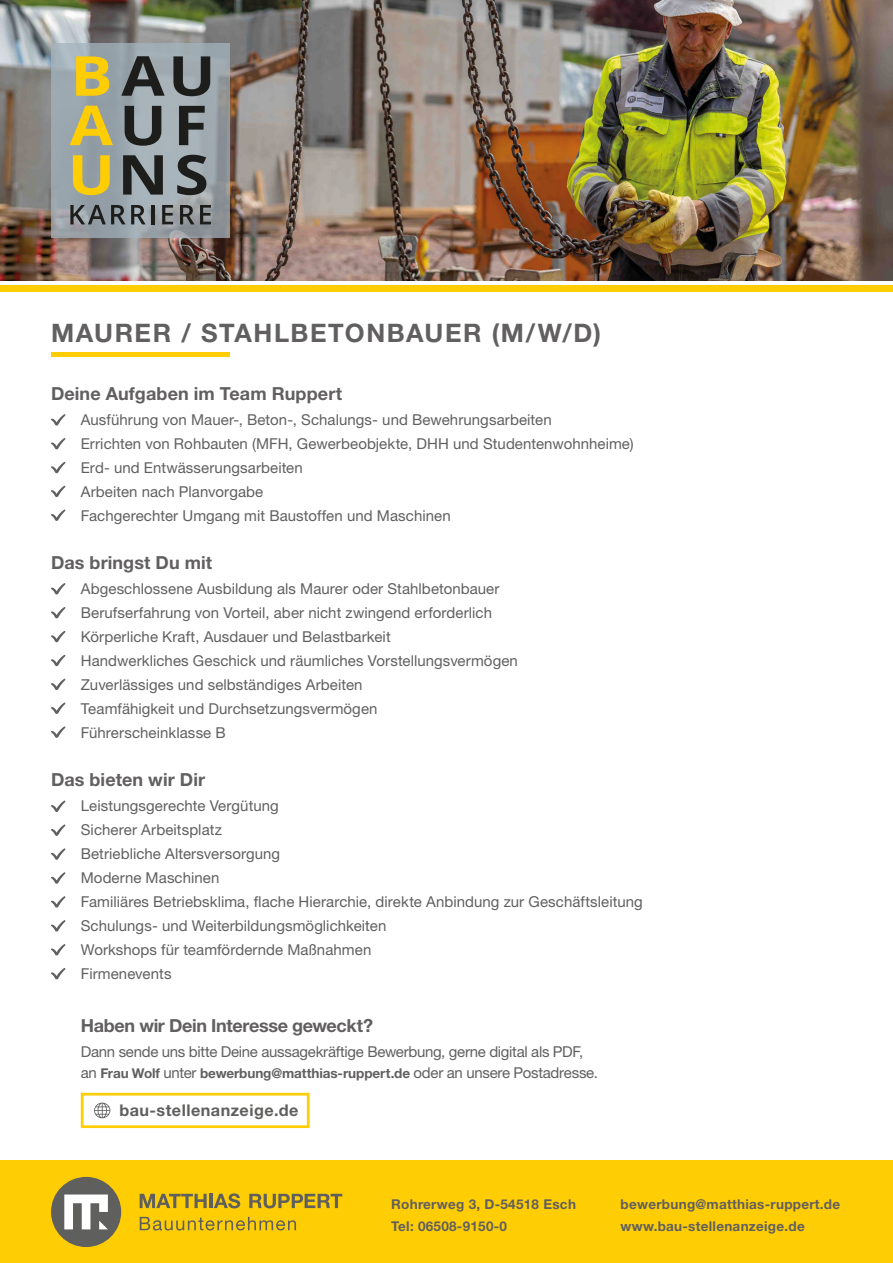
<style>
.page{position:relative;width:893px;height:1263px;background:#fff}
.page>*{position:absolute;margin:0;border:0;box-sizing:border-box;transform-origin:0 0}
.t1{font:700 25.5px "Helvetica Neue LT Std";letter-spacing:.065em;color:#615f5f}
.fließtext{font:700 18px "Helvetica Neue LT Std";letter-spacing:.005em;color:#615f5f}
.fließtext-2{font:700 18px "Helvetica Neue LT Std";letter-spacing:-.02em;color:#615f5f}
.fließtext-3{font:700 16.2px "Helvetica Neue LT Std";letter-spacing:.03em;color:#5f5f5e}
.fließtext-4{font:15px "Helvetica Neue LT Std";letter-spacing:.005em;color:#615f5f}
.fließtext-5{font:15px "Helvetica Neue LT Std";letter-spacing:-.02em;color:#615f5f}
.fließtext-6{font:700 13.5px "Helvetica Neue LT Std";letter-spacing:.02em;color:#615f5f}
.fließtext-7{font:700 13.5px "Helvetica Neue LT Std";letter-spacing:-.005em;color:#615f5f}
.s1{font-weight:400;font-size:15px}
</style>
<div class="page">
<img style="left:0;top:0;width:893px;height:281px">
<svg style="left:51px;top:414px;width:14px;height:12px"></svg>
<svg style="left:51px;top:462px;width:14px;height:11px"></svg>
<svg style="left:51px;top:509px;width:14px;height:12px"></svg>
<svg style="left:51px;top:486px;width:14px;height:11px"></svg>
<svg style="left:51px;top:438px;width:14px;height:11px"></svg>
<svg style="left:51px;top:43px;width:179px;height:195px;background:#9aa4ab"></svg>
<svg style="left:76px;top:56px;width:33px;height:40px"></svg>
<svg style="left:121px;top:56px;width:44px;height:40px;background:#63696b"></svg>
<svg style="left:173px;top:56px;width:37px;height:40px"></svg>
<svg style="left:70px;top:106px;width:43px;height:39px;background:#c7b559"></svg>
<svg style="left:125px;top:106px;width:36px;height:40px"></svg>
<svg style="left:179px;top:106px;width:26px;height:39px"></svg>
<svg style="left:73px;top:155px;width:37px;height:40px"></svg>
<svg style="left:123px;top:155px;width:40px;height:40px;background:#505556"></svg>
<svg style="left:177px;top:155px;width:29px;height:40px"></svg>
<svg style="left:70px;top:205px;width:76px;height:19px"></svg>
<hr style="left:151px;top:205px;width:3px;height:19px;background:#1d1d1b">
<svg style="left:162px;top:205px;width:11px;height:19px"></svg>
<svg style="left:180px;top:205px;width:31px;height:19px"></svg>
<div style="left:0;top:285px;width:893px;height:6px;background:#ffcd03"></div>
<hr style="left:51px;top:353px;width:179px;height:4px;background:#ffcd03">
<svg style="left:51px;top:679px;width:14px;height:11px"></svg>
<svg style="left:51px;top:702px;width:14px;height:12px"></svg>
<svg style="left:51px;top:726px;width:14px;height:12px"></svg>
<svg style="left:51px;top:583px;width:14px;height:11px"></svg>
<svg style="left:51px;top:607px;width:14px;height:11px"></svg>
<svg style="left:51px;top:631px;width:14px;height:11px"></svg>
<svg style="left:51px;top:655px;width:14px;height:11px"></svg>
<svg style="left:51px;top:824px;width:14px;height:12px"></svg>
<svg style="left:51px;top:800px;width:14px;height:12px"></svg>
<svg style="left:51px;top:848px;width:14px;height:12px"></svg>
<svg style="left:51px;top:872px;width:14px;height:12px"></svg>
<svg style="left:51px;top:896px;width:14px;height:11px"></svg>
<svg style="left:51px;top:920px;width:14px;height:11px"></svg>
<svg style="left:51px;top:944px;width:14px;height:11px"></svg>
<svg style="left:51px;top:968px;width:14px;height:11px"></svg>
<div style="left:0;top:1161px;width:893px;height:102px;background:#ffcd03"></div>
<svg style="left:140px;top:1194px;width:67px;height:14px"></svg>
<hr style="left:209px;top:1194px;width:4px;height:14px;background:#5f5f5e">
<svg style="left:214px;top:1193px;width:26px;height:15px"></svg>
<svg style="left:249px;top:1194px;width:93px;height:14px"></svg>
<svg style="left:140px;top:1217px;width:156px;height:13px"></svg>
<div style="left:51px;top:1177px;width:70px;height:70px;background:#5f5f5e;border-radius:50%"></div>
<svg style="left:64px;top:1194px;width:44px;height:35px"></svg>
<div style="left:81px;top:1093px;width:229px;height:35px;border:3px solid #ffcd03"></div>
<svg style="left:94px;top:1102px;width:16px;height:16px"></svg>
<p class="t1" style="left:51px;top:317px;width:552px">MAURER / STAHLBETONBAUER (M/W/D)</p>
<p class="fließtext" style="left:51px;top:382px;width:293px">Deine Aufgaben im Team Ruppert</p>
<p class="fließtext-4" style="left:81px;top:411px;width:472px">Ausführung von Mauer-, Beton-, Schalungs- und Bewehrungsarbeiten</p>
<p class="fließtext-4" style="left:81px;top:435px;width:554px">Errichten von Rohbauten (MFH, Gewerbeobjekte, DHH und Studentenwohnheime)</p>
<p class="fließtext-4" style="left:81px;top:459px;width:224px">Erd- und Entwässerungsarbeiten</p>
<p class="fließtext-4" style="left:81px;top:483px;width:184px">Arbeiten nach Planvorgabe</p>
<p class="fließtext-4" style="left:81px;top:507px;width:371px">Fachgerechter Umgang mit Baustoffen und Maschinen</p>
<p class="fließtext" style="left:51px;top:551px;width:163px">Das bringst Du mit</p>
<p class="fließtext-4" style="left:81px;top:579px;width:420px">Abgeschlossene Ausbildung als Maurer oder Stahlbetonbauer</p>
<p class="fließtext-4" style="left:81px;top:603px;width:413px">Berufserfahrung von Vorteil, aber nicht zwingend erforderlich</p>
<p class="fließtext-4" style="left:81px;top:627px;width:311px">Körperliche Kraft, Ausdauer und Belastbarkeit</p>
<p class="fließtext-4" style="left:81px;top:651px;width:439px">Handwerkliches Geschick und räumliches Vorstellungsvermögen</p>
<p class="fließtext-4" style="left:81px;top:675px;width:283px">Zuverlässiges und selbständiges Arbeiten</p>
<p class="fließtext-4" style="left:81px;top:699px;width:298px">Teamfähigkeit und Durchsetzungsvermögen</p>
<p class="fließtext-4" style="left:81px;top:723px;width:146px">Führerscheinklasse B</p>
<p class="fließtext" style="left:51px;top:768px;width:156px">Das bieten wir Dir</p>
<p class="fließtext-4" style="left:81px;top:797px;width:199px">Leistungsgerechte Vergütung</p>
<p class="fließtext-4" style="left:81px;top:821px;width:143px">Sicherer Arbeitsplatz</p>
<p class="fließtext-4" style="left:81px;top:845px;width:201px">Betriebliche Altersversorgung</p>
<p class="fließtext-4" style="left:81px;top:869px;width:140px">Moderne Maschinen</p>
<p class="fließtext-4" style="left:81px;top:893px;width:564px">Familiäres Betriebsklima, flache Hierarchie, direkte Anbindung zur Geschäftsleitung</p>
<p class="fließtext-4" style="left:81px;top:917px;width:307px">Schulungs- und Weiterbildungsmöglichkeiten</p>
<p class="fließtext-4" style="left:81px;top:941px;width:292px">Workshops für teamfördernde Maßnahmen</p>
<p class="fließtext-4" style="left:81px;top:965px;width:92px">Firmenevents</p>
<p class="fließtext-2" style="left:81px;top:1015px;width:294px">Haben wir Dein Interesse geweckt?</p>
<p class="fließtext-5" style="left:81px;top:1043px;width:504px">Dann sende uns bitte Deine aussagekräftige Bewerbung, gerne digital als PDF,</p>
<p class="fließtext-7" style="left:81px;top:1065px;width:519px"><span class="s1">an</span> Frau Wolf <span class="s1">unter</span> bewerbung@matthias-ruppert.de <span class="s1">oder an unsere Postadresse.</span></p>
<p class="fließtext-3" style="left:119px;top:1100px;width:181px">bau-stellenanzeige.de</p>
<p class="fließtext-6" style="left:391px;top:1195px;width:186px">Rohrerweg 3, D-54518 Esch</p>
<p class="fließtext-6" style="left:391px;top:1218px;width:117px">Tel: 06508-9150-0</p>
<p class="fließtext-6" style="left:621px;top:1195px;width:221px">bewerbung@matthias-ruppert.de</p>
<p class="fließtext-6" style="left:621px;top:1218px;width:186px">www.bau-stellenanzeige.de</p>
</div>
